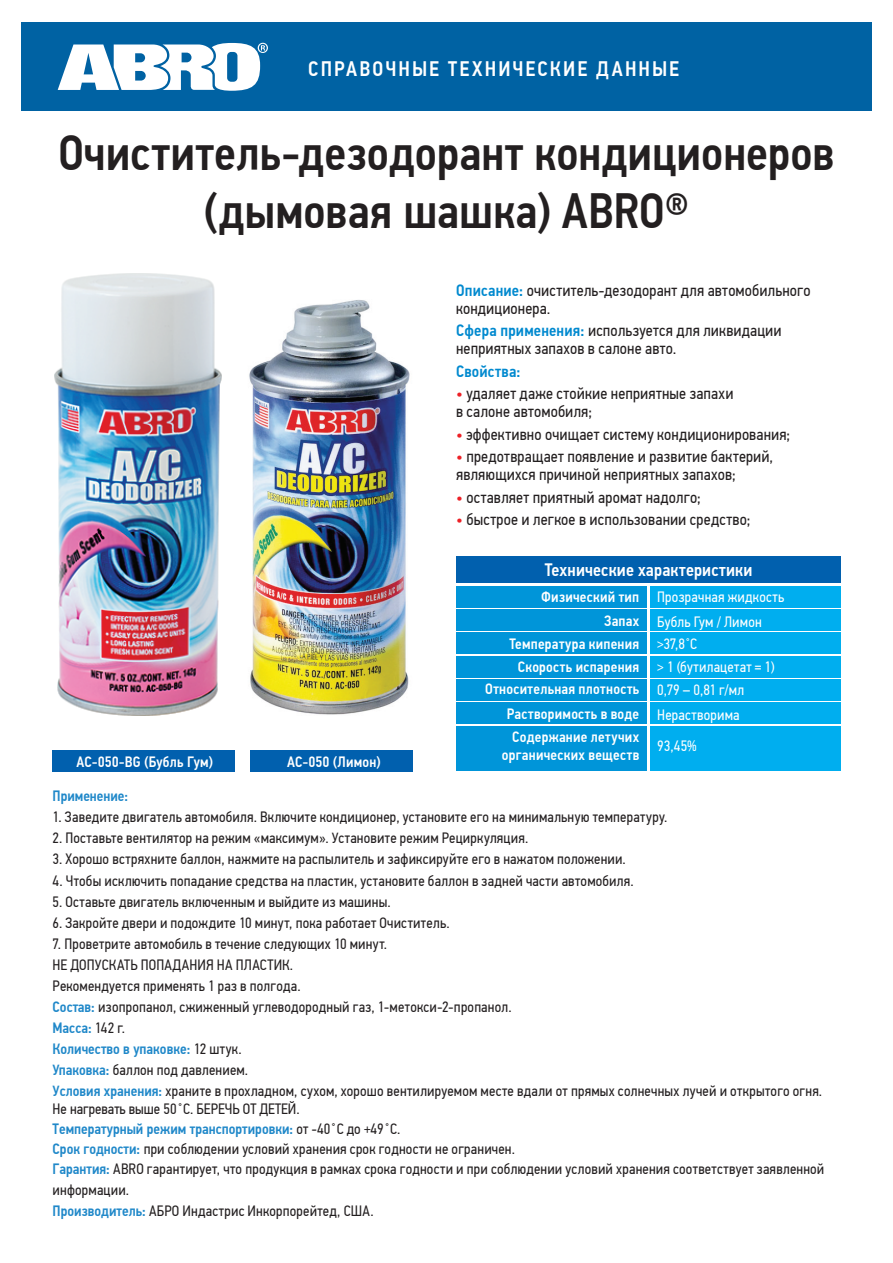
<style>
.page{position:relative;width:893px;height:1263px;background:#fff}
.page>*{position:absolute;margin:0;border:0;box-sizing:border-box;transform-origin:0 0}
.t1{font:500 49.5px/58.5px "PF Din Text Cond Pro";color:#231f20;text-align:center}
.t2{font:500 21px "PF Din Text Cond Pro";letter-spacing:.095em;color:#fff}
.t3{font:500 18px "PF Din Text Cond Pro";letter-spacing:.01em;color:#fff}
.t4{font:16.5px/18px "PF Din Text Cond Pro";letter-spacing:.01em;color:#231f20}
.t5{font:500 16.5px "PF Din Text Cond Pro";letter-spacing:.01em;color:#0089cf}
.t6{font:15px/21px "PF Din Text Cond Pro";letter-spacing:.015em;color:#231f20}
.t7{font:500 15px/22.2px "PF Din Text Cond Pro";letter-spacing:.015em;color:#fff}
.t8{font:15px "PF Din Text Cond Pro";letter-spacing:.015em;color:#fff}
.t9{font:500 15px "PF Din Text Cond Pro";color:#2088c9}
.s1{font-weight:500;color:#0089cf}
.s2{font-style:italic;color:#ed2026}
.s3{font-weight:500}
.s4{font-weight:400}
.s5{font-weight:500;color:#2088c9}
</style>
<div class="page">
<div style="left:21px;top:22px;width:851px;height:89px;background:#0062a3"></div>
<svg style="left:58px;top:43px;width:210px;height:48px"></svg>
<div style="left:456px;top:586px;width:191px;height:22px;background:#0095d9"></div>
<div style="left:650px;top:586px;width:190px;height:22px;background:#00aeef"></div>
<div style="left:456px;top:609px;width:191px;height:22px;background:#0095d9"></div>
<div style="left:650px;top:609px;width:190px;height:22px;background:#00aeef"></div>
<div style="left:456px;top:632px;width:191px;height:22px;background:#0095d9"></div>
<div style="left:456px;top:679px;width:191px;height:22px;background:#0095d9"></div>
<div style="left:650px;top:632px;width:190px;height:22px;background:#00aeef"></div>
<div style="left:650px;top:679px;width:190px;height:22px;background:#00aeef"></div>
<div style="left:456px;top:656px;width:191px;height:22px;background:#0095d9"></div>
<div style="left:650px;top:656px;width:190px;height:22px;background:#00aeef"></div>
<div style="left:456px;top:702px;width:191px;height:22px;background:#0095d9"></div>
<div style="left:456px;top:726px;width:191px;height:36px;background:#0095d9"></div>
<div style="left:456px;top:749px;width:191px;height:22px;background:#0095d9"></div>
<div style="left:650px;top:702px;width:190px;height:22px;background:#00aeef"></div>
<div style="left:650px;top:726px;width:190px;height:36px;background:#00aeef"></div>
<div style="left:650px;top:749px;width:190px;height:22px;background:#00aeef"></div>
<div style="left:456px;top:556px;width:384px;height:27px;background:#0160ae"></div>
<div style="left:250px;top:751px;width:163px;height:21px;background:#0160ae"></div>
<div style="left:53px;top:751px;width:182px;height:21px;background:#0160ae"></div>
<img style="left:249px;top:300px;width:161px;height:415px">
<img style="left:54px;top:273px;width:167px;height:442px">
<h2 class="t2" style="left:308px;top:57px;width:372px">СПРАВОЧНЫЕ ТЕХНИЧЕСКИЕ ДАННЫЕ</h2>
<h1 class="t1" style="left:58px;top:124px;width:778px">Очиститель-дезодорант кондиционеров (дымовая шашка) ABRO®</h1>
<p class="t4" style="left:456px;top:281px;width:356px"><span class="s1">Описание:</span> очиститель-дезодорант для автомобильного кондиционера.</p>
<p class="t4" style="left:456px;top:321px;width:327px"><span class="s1">Сфера применения:</span> используется для ликвидации неприятных запахов в салоне авто.</p>
<p class="t5" style="left:456px;top:361px;width:66px">Свойства:</p>
<p class="t4" style="left:456px;top:384px;width:279px"><span class="s2">•</span> удаляет даже стойкие неприятные запахи в салоне автомобиля;</p>
<p class="t4" style="left:456px;top:425px;width:336px"><span class="s2">•</span> эффективно очищает систему кондиционирования;</p>
<p class="t4" style="left:456px;top:447px;width:319px"><span class="s2">•</span> предотвращает появление и развитие бактерий, являющихся причиной неприятных запахов;</p>
<p class="t4" style="left:456px;top:488px;width:246px"><span class="s2">•</span> оставляет приятный аромат надолго;</p>
<p class="t4" style="left:456px;top:510px;width:296px"><span class="s2">•</span> быстрое и легкое в использовании средство;</p>
<p class="t7" style="left:77px;top:750px;width:138px">AC-050-BG (Бубль Гум)</p>
<p class="t7" style="left:287px;top:750px;width:95px">AC-050 (Лимон)</p>
<p class="t3" style="left:545px;top:559px;width:209px">Технические характеристики</p>
<p class="t8" style="left:541px;top:588px;width:244px"><span class="s3">Физический тип</span> Прозрачная жидкость</p>
<p class="t7" style="left:509px;top:633px;width:189px">Температура кипения <span class="s4">&gt;37,8˚С</span></p>
<p class="t8" style="left:604px;top:612px;width:159px"><span class="s3">Запах</span> Бубль Гум / Лимон</p>
<p class="t7" style="left:485px;top:655px;width:291px;text-indent:33px">Скорость испарения <span class="s4">&gt; 1 (бутилацетат = 1)<br></span>Относительная плотность <span class="s4">0,79 – 0,81 г/мл</span></p>
<p class="t7" style="left:657px;top:698px;width:84px;line-height:32.4px;text-indent:-150px">Растворимость в воде <span class="s4">Нерастворима<br>93,45%</span></p>
<p class="t7" style="left:502px;top:728px;width:139px;line-height:18px;text-align:right">Содержание летучих органических веществ</p>
<p class="t9" style="left:53px;top:787px;width:77px">Применение:</p>
<p class="t6" style="left:53px;top:807px;width:616px">1. Заведите двигатель автомобиля. Включите кондиционер, установите его на минимальную температуру.</p>
<p class="t6" style="left:53px;top:828px;width:477px">2. Поставьте вентилятор на режим «максимум». Установите режим Рециркуляция.</p>
<p class="t6" style="left:53px;top:849px;width:575px">3. Хорошо встряхните баллон, нажмите на распылитель и зафиксируйте его в нажатом положении.</p>
<p class="t6" style="left:53px;top:870px;width:583px">4. Чтобы исключить попадание средства на пластик, установите баллон в задней части автомобиля.</p>
<p class="t6" style="left:53px;top:891px;width:340px">5. Оставьте двигатель включенным и выйдите из машины.</p>
<p class="t6" style="left:53px;top:912px;width:398px">6. Закройте двери и подождите 10 минут, пока работает Очиститель.</p>
<p class="t6" style="left:53px;top:933px;width:771px">7. Проветрите автомобиль в течение следующих 10 минут.<br>НЕ ДОПУСКАТЬ ПОПАДАНИЯ НА ПЛАСТИК.<br>Рекомендуется применять 1 раз в полгода.<br><span class="s5">Состав:</span> изопропанол, сжиженный углеводородный газ, 1-метокси-2-пропанол.<br><span class="s5">Масса:</span> 142 г.<br><span class="s5">Количество в упаковке:</span> 12 штук.<br><span class="s5">Упаковка:</span> баллон под давлением.<br><span class="s5">Условия хранения:</span> храните в прохладном, сухом, хорошо вентилируемом месте вдали от прямых солнечных лучей и открытого огня.</p>
<p class="t6" style="left:53px;top:1098px;width:773px;line-height:20.4px">Не нагревать выше 50˚С. БЕРЕЧЬ ОТ ДЕТЕЙ.<br><span class="s5">Температурный режим транспортировки:</span> от -40˚С до +49˚С.<br><span class="s5">Срок годности:</span> при соблюдении условий хранения срок годности не ограничен.<br><span class="s5">Гарантия:</span> ABRO гарантирует, что продукция в рамках срока годности и при соблюдении условий хранения соответствует заявленной информации.<br><span class="s5">Производитель:</span> АБРО Индастрис Инкорпорейтед, США.</p>
</div>
